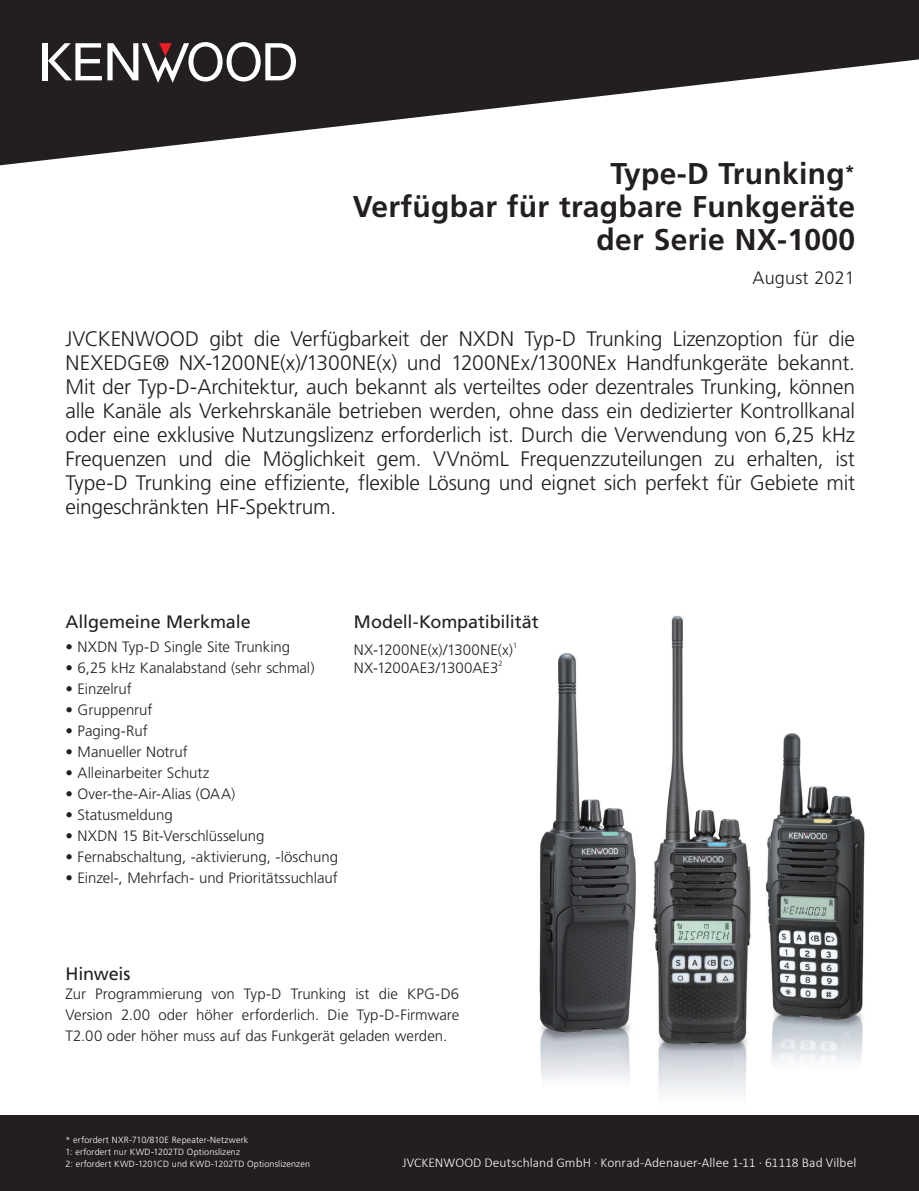
<style>
.page{position:relative;width:919px;height:1191px;background:#fff}
.page>*{position:absolute;margin:0;border:0;box-sizing:border-box;transform-origin:0 0}
.t1{font:700 30px/33px "Frutiger LT Std";letter-spacing:.01em;color:#231f20;text-align:right}
.t2{font:300 21px/24px "Frutiger LT Std";letter-spacing:-.01em;color:#231f20;text-align:justify}
.t3{font:18px "Frutiger LT Std";letter-spacing:-.005em;color:#231f20}
.t4{font:300 18px "Frutiger LT Std";letter-spacing:.01em;color:#231f20}
.t5{font:300 15px/21px "Frutiger LT Std";color:#231f20;text-align:justify}
.t6{font:300 13.5px "Calibri";letter-spacing:.005em;color:#fff}
.t7{font:300 9px/12px "Frutiger LT Std";letter-spacing:.015em;color:#fff}
.t8{font:300 7.5px "Frutiger LT Std";color:#231f20}
</style>
<div class="page">
<img style="left:539px;top:615px;width:326px;height:480px">
<div style="left:0;top:1115px;width:918px;height:76px;background:#231f20"></div>
<svg style="left:0;top:0;width:918px;height:165px;fill:#231f20"></svg>
<div style="left:43px;top:43px;width:5px;height:37px;background:#fff"></div>
<svg style="left:48px;top:42px;width:248px;height:41px"></svg>
<h1 class="t1" style="left:353px;top:157px;width:503px">Type-D Trunking<sup>*<br></sup>Verfügbar für tragbare Funkgeräte der Serie NX-1000</h1>
<p class="t4" style="left:752px;top:268px;width:104px">August 2021</p>
<p class="t2" style="left:65px;top:327px;width:791px">JVCKENWOOD gibt die Verfügbarkeit der NXDN Typ-D Trunking Lizenzoption für die NEXEDGE® NX-1200NE(x)/1300NE(x) und 1200NEx/1300NEx Handfunkgeräte bekannt.<br>Mit der Typ-D-Architektur, auch bekannt als verteiltes oder dezentrales Trunking, können alle Kanäle als Verkehrskanäle betrieben werden, ohne dass ein dedizierter Kontrollkanal oder eine exklusive Nutzungslizenz erforderlich ist. Durch die Verwendung von 6,25 kHz Frequenzen und die Möglichkeit gem. VVnömL Frequenzzuteilungen zu erhalten, ist Type-D Trunking eine effiziente, flexible Lösung und eignet sich perfekt für Gebiete mit eingeschränkten HF-Spektrum.</p>
<p class="t3" style="left:65px;top:611px;width:187px">Allgemeine Merkmale</p>
<p class="t5" style="left:65px;top:637px;width:226px">• NXDN Typ-D Single Site Trunking</p>
<p class="t5" style="left:65px;top:658px;width:250px">• 6,25 kHz Kanalabstand (sehr schmal)</p>
<p class="t5" style="left:65px;top:679px;width:68px">• Einzelruf</p>
<p class="t5" style="left:65px;top:700px;width:88px">• Gruppenruf</p>
<p class="t5" style="left:65px;top:721px;width:84px">• Paging-Ruf</p>
<p class="t5" style="left:65px;top:742px;width:124px">• Manueller Notruf</p>
<p class="t5" style="left:65px;top:763px;width:146px">• Alleinarbeiter Schutz</p>
<p class="t5" style="left:65px;top:784px;width:171px">• Over-the-Air-Alias (OAA)</p>
<p class="t5" style="left:65px;top:805px;width:109px">• Statusmeldung</p>
<p class="t5" style="left:65px;top:826px;width:200px">• NXDN 15 Bit-Verschlüsselung</p>
<p class="t5" style="left:65px;top:847px;width:274px">• Fernabschaltung, -aktivierung, -löschung</p>
<p class="t5" style="left:65px;top:868px;width:274px">• Einzel-, Mehrfach- und Prioritätssuchlauf</p>
<p class="t3" style="left:354px;top:611px;width:186px">Modell-Kompatibilität</p>
<p class="t5" style="left:354px;top:639px;width:161px">NX-1200NE(x)/1300NE(x)</p>
<p class="t8" style="left:513px;top:641px;width:6px">1</p>
<p class="t5" style="left:354px;top:658px;width:146px">NX-1200AE3/1300AE3</p>
<p class="t8" style="left:498px;top:659px;width:6px">2</p>
<p class="t3" style="left:65px;top:963px;width:67px">Hinweis</p>
<p class="t5" style="left:65px;top:983px;width:395px">Zur Programmierung von Typ-D Trunking ist die KPG-D6<br>Version 2.00 oder höher erforderlich. Die Typ-D-Firmware T2.00 oder höher muss auf das Funkgerät geladen werden.</p>
<p class="t7" style="left:65px;top:1133px;width:246px">* erfordert NXR-710/810E Repeater-Netzwerk<br>1: erfordert nur KWD-1202TD Optionslizenz<br>2: erfordert KWD-1201CD und KWD-1202TD Optionslizenzen</p>
<p class="t6" style="left:402px;top:1154px;width:455px">JVCKENWOOD Deutschland GmbH · Konrad-Adenauer-Allee 1-11 · 61118 Bad Vilbel</p>
</div>
